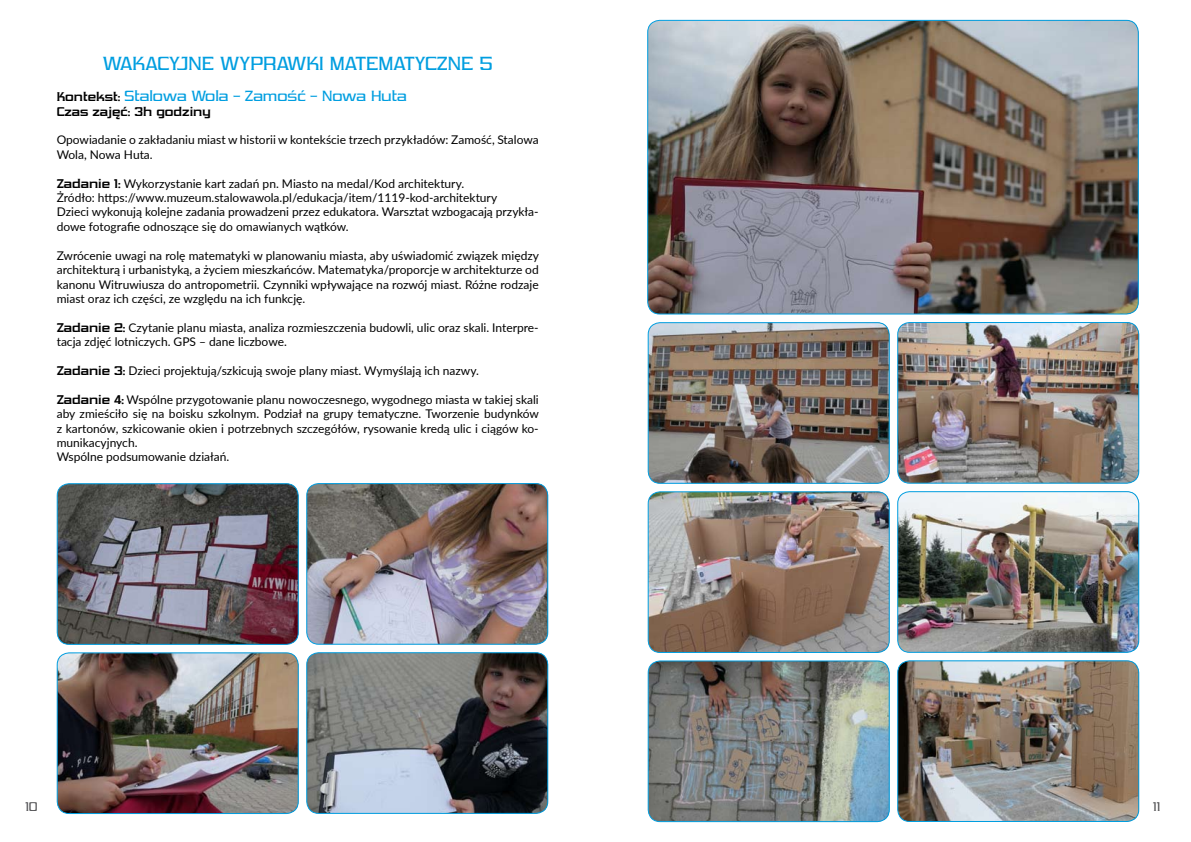
<style>
.page{position:relative;width:1191px;height:842px;background:#fff}
.page>*{position:absolute;margin:0;border:0;box-sizing:border-box;transform-origin:0 0}
.t1{font:18px "Vibrocentric";color:#009ee0}
.t2{font:14px "Vibrocentric";color:#009ee0}
.t3{font:12px/14.4px "Lato";color:#000}
.t4{font:700 12px "Vibrocentric";color:#000}
.t5{font:12px "Vibrocentric";color:#58585a}
.s1{font-weight:700;font-size:12px;color:#000}
.s2{font-family:"Vibrocentric";font-weight:700}
</style>
<div class="page">
<img style="left:647px;top:20px;width:491px;height:294px">
<div style="left:647px;top:20px;width:491px;height:294px;border:1px solid #009ee0;border-radius:12px"></div>
<img style="left:649px;top:323px;width:240px;height:160px">
<div style="left:647px;top:322px;width:242px;height:162px;border:1px solid #009ee0;border-radius:12px"></div>
<img style="left:897px;top:322px;width:241px;height:160px">
<div style="left:897px;top:322px;width:242px;height:162px;border:1px solid #009ee0;border-radius:12px"></div>
<img style="left:649px;top:492px;width:240px;height:160px">
<div style="left:647px;top:491px;width:242px;height:162px;border:1px solid #009ee0;border-radius:12px"></div>
<img style="left:897px;top:492px;width:241px;height:159px">
<div style="left:897px;top:491px;width:242px;height:162px;border:1px solid #009ee0;border-radius:12px"></div>
<img style="left:649px;top:661px;width:240px;height:161px">
<div style="left:647px;top:660px;width:242px;height:162px;border:1px solid #009ee0;border-radius:12px"></div>
<img style="left:897px;top:661px;width:241px;height:160px">
<div style="left:897px;top:660px;width:242px;height:162px;border:1px solid #009ee0;border-radius:12px"></div>
<img style="left:57px;top:485px;width:240px;height:159px">
<div style="left:57px;top:483px;width:242px;height:162px;border:1px solid #009ee0;border-radius:12px"></div>
<img style="left:308px;top:484px;width:240px;height:159px">
<div style="left:306px;top:483px;width:242px;height:162px;border:1px solid #009ee0;border-radius:12px"></div>
<img style="left:57px;top:654px;width:240px;height:159px">
<div style="left:57px;top:652px;width:242px;height:162px;border:1px solid #009ee0;border-radius:12px"></div>
<img style="left:308px;top:653px;width:240px;height:160px">
<div style="left:306px;top:652px;width:242px;height:162px;border:1px solid #009ee0;border-radius:12px"></div>
<h1 class="t1" style="left:103px;top:53px;width:391px">WAKACYJNE WYPRAWKI MATEMATYCZNE 5</h1>
<p class="t2" style="left:57px;top:88px;width:351px"><span class="s1">Kontekst:</span> Stalowa Wola – Zamość – Nowa Huta</p>
<p class="t4" style="left:57px;top:104px;width:155px">Czas zajęć: 3h godziny</p>
<p class="t3" style="left:57px;top:132px;width:483px">Opowiadanie o zakładaniu miast w historii w kontekście trzech przykładów: Zamość, Stalowa<br>Wola, Nowa Huta.</p>
<p class="t3" style="left:57px;top:176px;width:483px"><span class="s2">Zadanie 1:</span> Wykorzystanie kart zadań pn. Miasto na medal/Kod architektury.<br>Żródło: https://www.muzeum.stalowawola.pl/edukacja/item/1119-kod-architektury<br>Dzieci wykonują kolejne zadania prowadzeni przez edukatora. Warsztat wzbogacają przykła&shy;dowe fotografie odnoszące się do omawianych wątków.</p>
<p class="t3" style="left:57px;top:248px;width:484px;text-align:justify">Zwrócenie uwagi na rolę matematyki w planowaniu miasta, aby uświadomić związek między architekturą i urbanistyką, a życiem mieszkańców. Matematyka/proporcje w architekturze od kanonu Witruwiusza do antropometrii. Czynniki wpływające na rozwój miast. Różne rodzaje miast oraz ich części, ze względu na ich funkcję.</p>
<p class="t3" style="left:57px;top:320px;width:483px"><span class="s2">Zadanie 2:</span> Czytanie planu miasta, analiza rozmieszczenia budowli, ulic oraz skali. Interpre&shy;tacja zdjęć lotniczych. GPS – dane liczbowe.</p>
<p class="t3" style="left:57px;top:363px;width:424px"><span class="s2">Zadanie 3:</span> Dzieci projektują/szkicują swoje plany miast. Wymyślają ich nazwy.</p>
<p class="t3" style="left:57px;top:392px;width:484px"><span class="s2">Zadanie 4:</span> Wspólne przygotowanie planu nowoczesnego, wygodnego miasta w takiej skali aby zmieściło się na boisku szkolnym. Podział na grupy tematyczne. Tworzenie budynków z kartonów, szkicowanie okien i potrzebnych szczegółów, rysowanie kredą ulic i ciągów ko&shy;munikacyjnych.<br>Wspólne podsumowanie działań.</p>
<p class="t5" style="left:25px;top:800px;width:14px">10</p>
<p class="t5" style="left:1153px;top:800px;width:9px">11</p>
</div>
